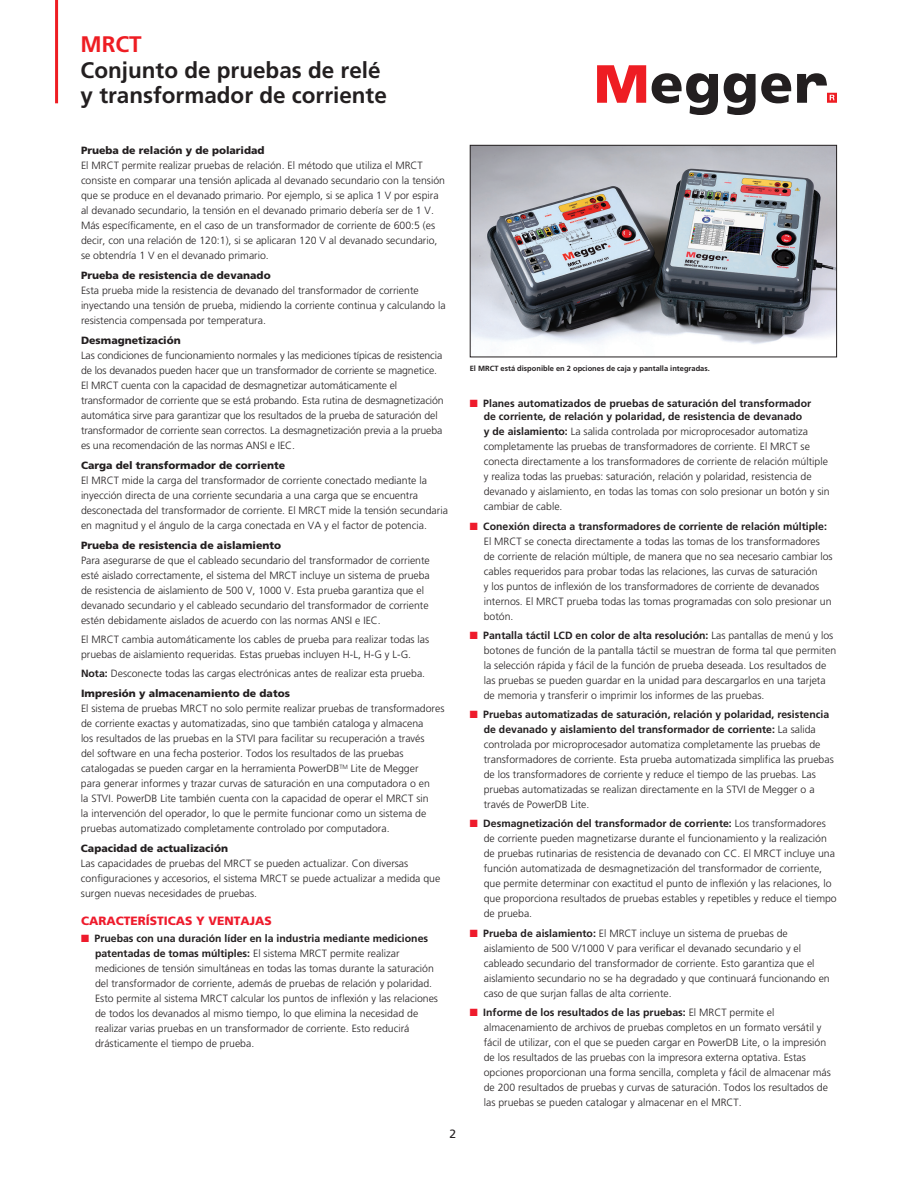
<style>
.page{position:relative;width:918px;height:1188px;background:#fff}
.page>*{position:absolute;margin:0;border:0;box-sizing:border-box;transform-origin:0 0}
.t1{font:700 22.5px/25.5px "Frutiger LT Pro";color:#231f20}
.t2{font:700 22.5px "Frutiger LT Pro";color:#ee1d23}
.t3{font:900 12px "Frutiger LT Pro";color:#ee1b2c}
.t4{font:12px "Frutiger LT Pro";color:#231f20}
.t5{font:300 10.5px/15px "Frutiger LT Pro";color:#231f20}
.t6{font:900 10.5px "Frutiger LT Pro";color:#231f20}
.t7{font:700 10.5px/13.5px "Frutiger LT Pro";color:#231f20;text-align:center}
.t8{font:700 7.5px "Frutiger LT Pro";color:#231f20}
.s1{font-weight:700}
.s2{font-weight:900}
.s3{color:#ee1b2c}
</style>
<div class="page">
<hr style="left:55px;top:0;width:3px;height:103px;background:#ee1d23">
<svg style="left:597px;top:65px;width:240px;height:50px"></svg>
<img style="left:472px;top:147px;width:363px;height:197px">
<div style="left:470px;top:145px;width:367px;height:212px;border:1px solid #231f20"></div>
<h1 class="t2" style="left:81px;top:31px;width:63px">MRCT</h1>
<h1 class="t1" style="left:81px;top:57px;width:308px">Conjunto de pruebas de relé y transformador de corriente</h1>
<p class="t6" style="left:81px;top:144px;width:185px">Prueba de relación y de polaridad</p>
<p class="t5" style="left:81px;top:158px;width:366px">El MRCT permite realizar pruebas de relación. El método que utiliza el MRCT consiste en comparar una tensión aplicada al devanado secundario con la tensión que se produce en el devanado primario. Por ejemplo, si se aplica 1 V por espira al devanado secundario, la tensión en el devanado primario debería ser de 1 V.<br>Más específicamente, en el caso de un transformador de corriente de 600:5 (es decir, con una relación de 120:1), si se aplicaran 120 V al devanado secundario, se obtendría 1 V en el devanado primario.</p>
<p class="t6" style="left:81px;top:269px;width:191px">Prueba de resistencia de devanado</p>
<p class="t5" style="left:81px;top:283px;width:366px">Esta prueba mide la resistencia de devanado del transformador de corriente inyectando una tensión de prueba, midiendo la corriente continua y calculando la resistencia compensada por temperatura.</p>
<p class="t6" style="left:81px;top:334px;width:101px">Desmagnetización</p>
<p class="t5" style="left:81px;top:348px;width:364px">Las condiciones de funcionamiento normales y las mediciones típicas de resistencia de los devanados pueden hacer que un transformador de corriente se magnetice.<br>El MRCT cuenta con la capacidad de desmagnetizar automáticamente el transformador de corriente que se está probando. Esta rutina de desmagnetización automática sirve para garantizar que los resultados de la prueba de saturación del transformador de corriente sean correctos. La desmagnetización previa a la prueba es una recomendación de las normas ANSI e IEC.</p>
<p class="t6" style="left:81px;top:459px;width:206px">Carga del transformador de corriente</p>
<p class="t5" style="left:81px;top:473px;width:368px">El MRCT mide la carga del transformador de corriente conectado mediante la inyección directa de una corriente secundaria a una carga que se encuentra desconectada del transformador de corriente. El MRCT mide la tensión secundaria en magnitud y el ángulo de la carga conectada en VA y el factor de potencia.</p>
<p class="t6" style="left:81px;top:539px;width:202px">Prueba de resistencia de aislamiento</p>
<p class="t5" style="left:81px;top:553px;width:350px">Para asegurarse de que el cableado secundario del transformador de corriente esté aislado correctamente, el sistema del MRCT incluye un sistema de prueba de resistencia de aislamiento de 500 V, 1000 V. Esta prueba garantiza que el devanado secundario y el cableado secundario del transformador de corriente estén debidamente aislados de acuerdo con las normas ANSI e IEC.</p>
<p class="t5" style="left:81px;top:632px;width:350px">El MRCT cambia automáticamente los cables de prueba para realizar todas las pruebas de aislamiento requeridas. Estas pruebas incluyen H-L, H-G y L-G.</p>
<p class="t5" style="left:81px;top:664px;width:346px;line-height:20px"><span class="s1">Nota:</span> Desconecte todas las cargas electrónicas antes de realizar esta prueba.<br><span class="s2">Impresión y almacenamiento de datos</span></p>
<p class="t5" style="left:81px;top:701px;width:365px">El sistema de pruebas MRCT no solo permite realizar pruebas de transformadores de corriente exactas y automatizadas, sino que también cataloga y almacena<br>los resultados de las pruebas en la STVI para facilitar su recuperación a través<br>del software en una fecha posterior. Todos los resultados de las pruebas catalogadas se pueden cargar en la herramienta PowerDB<sup>TM</sup> Lite de Megger<br>para generar informes y trazar curvas de saturación en una computadora o en<br>la STVI. PowerDB Lite también cuenta con la capacidad de operar el MRCT sin<br>la intervención del operador, lo que le permite funcionar como un sistema de pruebas automatizado completamente controlado por computadora.</p>
<p class="t6" style="left:81px;top:842px;width:149px">Capacidad de actualización</p>
<p class="t5" style="left:81px;top:856px;width:361px">Las capacidades de pruebas del MRCT se pueden actualizar. Con diversas configuraciones y accesorios, el sistema MRCT se puede actualizar a medida que surgen nuevas necesidades de pruebas.</p>
<p class="t3" style="left:81px;top:913px;width:192px">CARACTERÍSTICAS Y VENTAJAS</p>
<p class="t5" style="left:95px;top:931px;width:345px;text-indent:-14px"><span class="s3">■</span> <span class="s1">Pruebas con una duración líder en la industria mediante mediciones patentadas de tomas múltiples:</span> El sistema MRCT permite realizar mediciones de tensión simultáneas en todas las tomas durante la saturación del transformador de corriente, además de pruebas de relación y polaridad.<br>Esto permite al sistema MRCT calcular los puntos de inflexión y las relaciones de todos los devanados al mismo tiempo, lo que elimina la necesidad de realizar varias pruebas en un transformador de corriente. Esto reducirá drásticamente el tiempo de prueba.</p>
<p class="t4" style="left:449px;top:1127px;width:8px">2</p>
<p class="t8" style="left:470px;top:364px;width:242px">El MRCT está disponible en 2 opciones de caja y pantalla integradas.</p>
<p class="t7" style="left:470px;top:396px;width:343px"><span class="s3">■</span> Planes automatizados de pruebas de saturación del transformador de corriente, de relación y polaridad, de resistencia de devanado</p>
<p class="t5" style="left:484px;top:424px;width:348px"><span class="s1">y de aislamiento:</span> La salida controlada por microprocesador automatiza completamente las pruebas de transformadores de corriente. El MRCT se conecta directamente a los transformadores de corriente de relación múltiple y realiza todas las pruebas: saturación, relación y polaridad, resistencia de devanado y aislamiento, en todas las tomas con solo presionar un botón y sin cambiar de cable.</p>
<p class="t5" style="left:484px;top:519px;width:350px;text-indent:-14px"><span class="s3">■</span> <span class="s1">Conexión directa a transformadores de corriente de relación múltiple:<br></span>El MRCT se conecta directamente a todas las tomas de los transformadores de corriente de relación múltiple, de manera que no sea necesario cambiar los cables requeridos para probar todas las relaciones, las curvas de saturación<br>y los puntos de inflexión de los transformadores de corriente de devanados internos. El MRCT prueba todas las tomas programadas con solo presionar un botón.</p>
<p class="t5" style="left:484px;top:628px;width:354px;text-indent:-14px"><span class="s3">■</span> <span class="s1">Pantalla táctil LCD en color de alta resolución:</span> Las pantallas de menú y los botones de función de la pantalla táctil se muestran de forma tal que permiten la selección rápida y fácil de la función de prueba deseada. Los resultados de las pruebas se pueden guardar en la unidad para descargarlos en una tarjeta de memoria y transferir o imprimir los informes de las pruebas.</p>
<p class="t5" style="left:484px;top:707px;width:352px;text-indent:-14px"><span class="s3">■</span> <span class="s1">Pruebas automatizadas de saturación, relación y polaridad, resistencia de devanado y aislamiento del transformador de corriente:</span> La salida controlada por microprocesador automatiza completamente las pruebas de transformadores de corriente. Esta prueba automatizada simplifica las pruebas de los transformadores de corriente y reduce el tiempo de las pruebas. Las pruebas automatizadas se realizan directamente en la STVI de Megger o a través de PowerDB Lite.</p>
<p class="t5" style="left:484px;top:816px;width:354px;text-indent:-14px"><span class="s3">■</span> <span class="s1">Desmagnetización del transformador de corriente:</span> Los transformadores de corriente pueden magnetizarse durante el funcionamiento y la realización de pruebas rutinarias de resistencia de devanado con CC. El MRCT incluye una función automatizada de desmagnetización del transformador de corriente, que permite determinar con exactitud el punto de inflexión y las relaciones, lo que proporciona resultados de pruebas estables y repetibles y reduce el tiempo de prueba.</p>
<p class="t5" style="left:484px;top:926px;width:348px;text-indent:-14px"><span class="s3">■</span> <span class="s1">Prueba de aislamiento:</span> El MRCT incluye un sistema de pruebas de aislamiento de 500 V/1000 V para verificar el devanado secundario y el cableado secundario del transformador de corriente. Esto garantiza que el aislamiento secundario no se ha degradado y que continuará funcionando en caso de que surjan fallas de alta corriente.</p>
<p class="t5" style="left:484px;top:1005px;width:349px;text-indent:-14px"><span class="s3">■</span> <span class="s1">Informe de los resultados de las pruebas:</span> El MRCT permite el almacenamiento de archivos de pruebas completos en un formato versátil y fácil de utilizar, con el que se pueden cargar en PowerDB Lite, o la impresión de los resultados de las pruebas con la impresora externa optativa. Estas opciones proporcionan una forma sencilla, completa y fácil de almacenar más de 200 resultados de pruebas y curvas de saturación. Todos los resultados de las pruebas se pueden catalogar y almacenar en el MRCT.</p>
</div>
